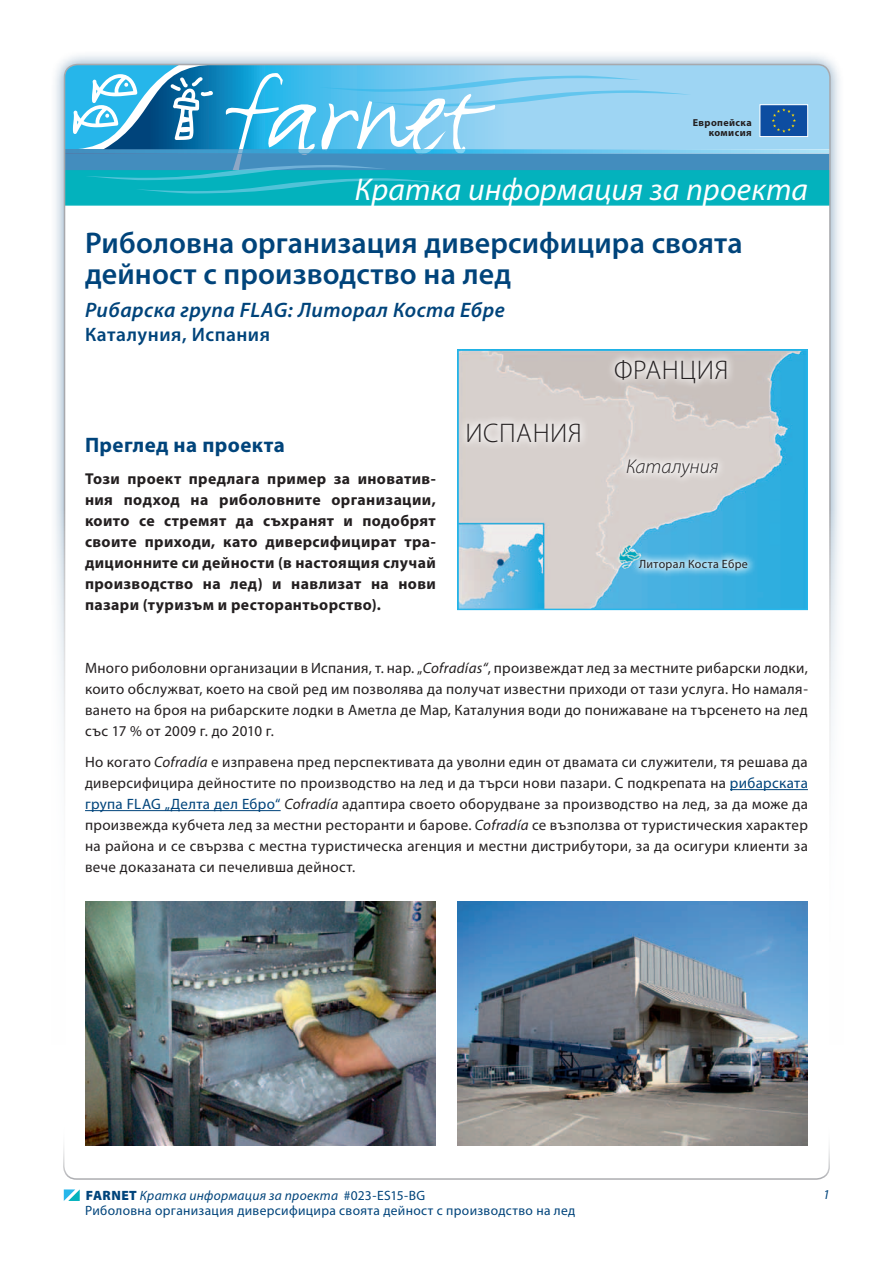
<style>
.page{position:relative;width:893px;height:1263px;background:#fff}
.page>*{position:absolute;margin:0;border:0;box-sizing:border-box;transform-origin:0 0}
.t1{font:italic 31.5px "Myriad Pro";letter-spacing:.005em;color:#fff}
.t2{font:600 30px/31.5px "Myriad Pro";letter-spacing:.005em;color:#00447b}
.t3{font:300 27px "Myriad Pro";color:#231f20}
.t4{font:italic 600 21px "Myriad Pro";letter-spacing:.02em;color:#00447b}
.t5{font:700 21px "Myriad Pro";letter-spacing:.02em;color:#00447b}
.t6{font:italic 300 19.95px "Myriad Pro";color:#231f20}
.t7{font:600 19.5px "Myriad Pro";letter-spacing:.025em;color:#00447b}
.t8{font:700 15.75px/21px "Myriad Pro";letter-spacing:.025em;color:#231f20;text-align:justify}
.t9{font:15px/21px "Myriad Pro";letter-spacing:.02em;color:#231f20;text-align:justify}
.t10{font:13.5px/15px "Myriad Pro";letter-spacing:.025em;color:#00447b}
.t11{font:italic 13.5px "Myriad Pro";color:#00447b}
.t12{font:12px "Myriad Pro";letter-spacing:.03em;color:#231f20}
.t13{font:700 10.05px/10.1px "Myriad Pro";letter-spacing:.04em;color:#231f20;text-align:right}
.s1{font-style:italic}
.s2{color:#00447b}
.s3{font-weight:900}
</style>
<div class="page">
<div style="left:49px;top:49px;width:796px;height:1166px;background:#00447b;opacity:.5"></div>
<div style="left:65px;top:65px;width:765px;height:1135px;background:#fff;border-radius:13px"></div>
<div style="left:691px;top:65px;width:139px;height:85px;background:#9ed5f3"></div>
<div style="left:65px;top:154px;width:765px;height:17px;background:#438dbe"></div>
<svg style="left:691px;top:150px;width:137px;height:4px"></svg>
<div style="left:65px;top:170px;width:765px;height:36px;background:#03b2bd;border:2px solid #03b2bd"></div>
<div style="left:0;top:510px;width:893px;height:753px;background:#fff"></div>
<svg style="left:65px;top:65px;width:626px;height:132px"></svg>
<svg style="left:63px;top:1145px;width:767px;height:35px"></svg>
<svg style="left:64px;top:1189px;width:16px;height:12px"></svg>
<hr style="left:730px;top:789px;width:78px;height:1px;background:#00447b">
<hr style="left:85px;top:810px;width:196px;height:1px;background:#00447b">
<div style="left:760px;top:105px;width:48px;height:32px;background:#0d4da1"></div>
<svg style="left:772px;top:108px;width:24px;height:25px"></svg>
<div style="left:760px;top:104px;width:48px;height:33px;border:1px solid #fff"></div>
<img style="left:85px;top:901px;width:351px;height:244px">
<img style="left:457px;top:901px;width:351px;height:244px">
<img style="left:460px;top:352px;width:345px;height:255px">
<div style="left:457px;top:349px;width:351px;height:261px;border:2px solid #26b6ea"></div>
<svg style="left:630px;top:550px;width:126px;height:28px;background:#6dc2e6"></svg>
<svg style="left:618px;top:451px;width:109px;height:35px;background:#dfd9d7"></svg>
<svg style="left:459px;top:414px;width:130px;height:37px;background:#e0dbd8"></svg>
<svg style="left:606px;top:351px;width:130px;height:41px;background:#d5cfcc"></svg>
<p class="t13" style="left:693px;top:117px;width:60px">Европейска комисия</p>
<h1 class="t1" style="left:355px;top:170px;width:454px">Кратка информация за проекта</h1>
<h2 class="t2" style="left:85px;top:226px;width:659px">Риболовна организация диверсифицира своята дейност с производство на лед</h2>
<h3 class="t4" style="left:85px;top:296px;width:421px">Рибарска група FLAG: Литорал Коста Ебре</h3>
<h3 class="t7" style="left:85px;top:322px;width:186px">Каталуния, Испания</h3>
<h3 class="t5" style="left:85px;top:431px;width:202px">Преглед на проекта</h3>
<p class="t8" style="left:85px;top:467px;width:352px">Този проект предлага пример за иноватив&shy;ния подход на риболовните организации, които се стремят да съхранят и подобрят своите приходи, като диверсифицират тра&shy;диционните си дейности (в настоящия случай производство на лед) и навлизат на нови пазари (туризъм и ресторантьорство).</p>
<h3 class="t3" style="left:465px;top:416px;width:118px">Испания</h3>
<h3 class="t3" style="left:614px;top:353px;width:116px">Франция</h3>
<h3 class="t6" style="left:626px;top:454px;width:94px">Каталуния</h3>
<p class="t12" style="left:639px;top:556px;width:110px">Литорал Коста Ебре</p>
<p class="t9" style="left:85px;top:657px;width:724px">Много риболовни организации в Испания, т. нар. „<span class="s1">Cofradías“</span>, произвеждат лед за местните рибарски лодки, които обслужват, което на свой ред им позволява да получат известни приходи от тази услуга. Но намаля&shy;ването на броя на рибарските лодки в Аметла де Мар, Каталуния води до понижаване на търсенето на лед със 17 % от 2009 г. до 2010 г.</p>
<p class="t9" style="left:85px;top:751px;width:724px">Но когато <span class="s1">Cofradía</span> е изправена пред перспективата да уволни един от двамата си служители, тя решава да диверсифицира дейностите по производство на лед и да търси нови пазари. С подкрепата на <span class="s2">рибарската група FLAG „Делта дел Ебро“</span> <span class="s1">Cofradía</span> адаптира своето оборудване за производство на лед, за да може да произвежда кубчета лед за местни ресторанти и барове. <span class="s1">Cofradía</span> се възползва от туристическия характер на района и се свързва с местна туристическа агенция и местни дистрибутори, за да осигури клиенти за вече доказаната си печеливша дейност.</p>
<p class="t10" style="left:85px;top:1188px;width:492px"><span class="s3">FARNET</span> <span class="s1">Кратка информация за проекта</span> #023-ES15-BG<br>Риболовна организация диверсифицира своята дейност с производство на лед</p>
<p class="t11" style="left:823px;top:1186px;width:8px">1</p>
</div>
